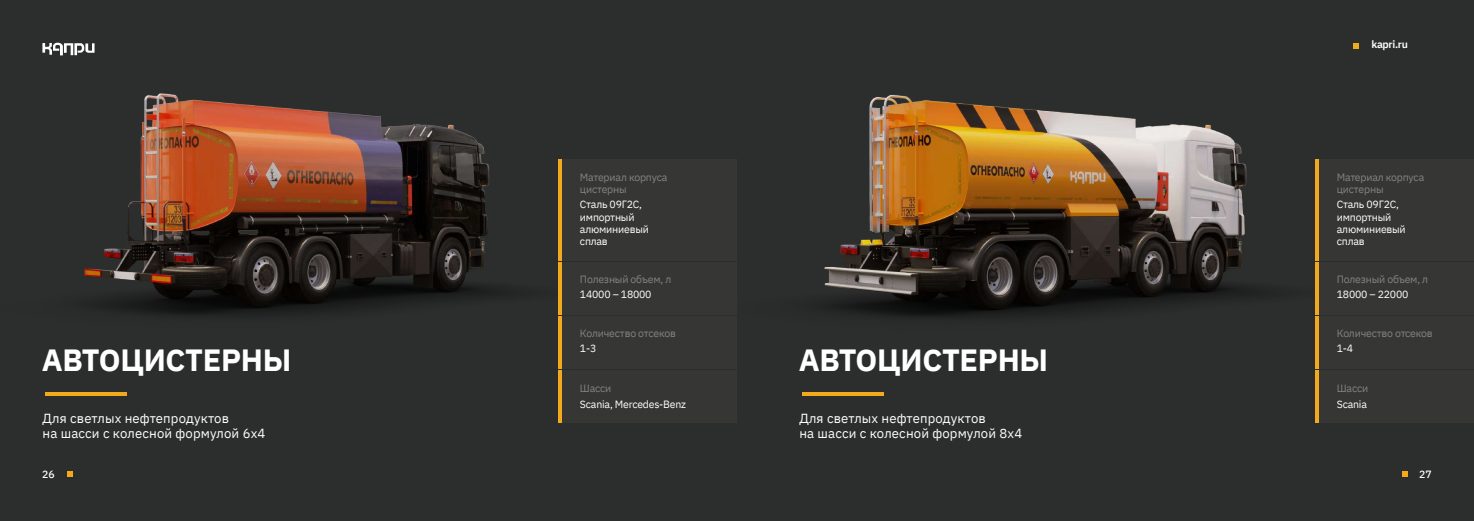
<style>
.page{position:relative;width:1474px;height:521px;background:#fff}
.page>*{position:absolute;margin:0;border:0;box-sizing:border-box;transform-origin:0 0}
.t1{font:700 30.62px "IBM Plex Sans";letter-spacing:-.01em;color:#fff}
.t2{font:13.12px/15.8px "IBM Plex Sans";letter-spacing:.01em;color:#fff}
.t3{font:10.5px/12.2px "IBM Plex Sans";letter-spacing:-.02em;color:#fff}
.t4{font:10.5px/12.2px "IBM Plex Sans";letter-spacing:-.02em;color:#828383}
.t5{font:600 10.5px "IBM Plex Sans";letter-spacing:-.03em;color:#fff}
.t6{font:500 10.5px "IBM Plex Sans";color:#fff}
</style>
<div class="page">
<div style="left:737px;top:0;width:736px;height:521px;background:#2c2d2d"></div>
<div style="left:0;top:0;width:737px;height:521px;background:#2c2d2d"></div>
<img style="left:56px;top:42px;width:506px;height:273px">
<hr style="left:45px;top:392px;width:81px;height:4px;background:#f2aa1c">
<svg style="left:67px;top:471px;width:5px;height:6px"></svg>
<svg style="left:42px;top:43px;width:52px;height:12px"></svg>
<div style="left:561px;top:370px;width:176px;height:52px;background:#363635"></div>
<div style="left:561px;top:316px;width:176px;height:52px;background:#363635"></div>
<div style="left:561px;top:262px;width:176px;height:53px;background:#363635"></div>
<div style="left:561px;top:159px;width:176px;height:101px;background:#363635"></div>
<hr style="left:558px;top:159px;width:3px;height:101px;background:#f2aa1c">
<hr style="left:558px;top:262px;width:3px;height:53px;background:#f2aa1c">
<hr style="left:558px;top:316px;width:3px;height:52px;background:#f2aa1c">
<hr style="left:558px;top:370px;width:3px;height:52px;background:#f2aa1c">
<img style="left:824px;top:95px;width:495px;height:223px">
<hr style="left:802px;top:392px;width:81px;height:4px;background:#f2aa1c">
<div style="left:1318px;top:370px;width:155px;height:52px;background:#363635"></div>
<div style="left:1318px;top:316px;width:155px;height:52px;background:#363635"></div>
<div style="left:1318px;top:262px;width:155px;height:53px;background:#363635"></div>
<div style="left:1318px;top:159px;width:155px;height:101px;background:#363635"></div>
<svg style="left:1314px;top:159px;width:4px;height:101px"></svg>
<svg style="left:1314px;top:262px;width:4px;height:53px"></svg>
<svg style="left:1314px;top:316px;width:4px;height:52px"></svg>
<svg style="left:1315px;top:370px;width:3px;height:52px"></svg>
<svg style="left:1402px;top:471px;width:5px;height:6px"></svg>
<svg style="left:1353px;top:43px;width:5px;height:5px"></svg>
<h1 class="t1" style="left:42px;top:336px;width:251px">АВТОЦИСТЕРНЫ</h1>
<p class="t2" style="left:43px;top:409px;width:224px">Для светлых нефтепродуктов<br>на шасси с колесной формулой 6х4</p>
<p class="t6" style="left:42px;top:466px;width:14px">26</p>
<p class="t4" style="left:580px;top:170px;width:89px">Материал корпуса цистерны</p>
<p class="t3" style="left:580px;top:198px;width:70px">Сталь 09Г2С, импортный алюминиевый сплав</p>
<p class="t4" style="left:580px;top:272px;width:93px">Полезный объем, л</p>
<p class="t3" style="left:580px;top:287px;width:73px">14000 – 18000</p>
<p class="t4" style="left:580px;top:326px;width:97px">Количество отсеков</p>
<p class="t3" style="left:580px;top:341px;width:18px">1-3</p>
<p class="t4" style="left:580px;top:381px;width:33px">Шасси</p>
<p class="t3" style="left:580px;top:397px;width:108px">Scania, Mercedes-Benz</p>
<h1 class="t1" style="left:798px;top:336px;width:251px">АВТОЦИСТЕРНЫ</h1>
<p class="t2" style="left:799px;top:409px;width:224px">Для светлых нефтепродуктов<br>на шасси с колесной формулой 8x4</p>
<p class="t5" style="left:1371px;top:36px;width:38px">kapri.ru</p>
<p class="t4" style="left:1336px;top:170px;width:89px">Материал корпуса цистерны</p>
<p class="t3" style="left:1336px;top:198px;width:70px">Сталь 09Г2С, импортный алюминиевый сплав</p>
<p class="t4" style="left:1336px;top:272px;width:93px">Полезный объем, л</p>
<p class="t3" style="left:1336px;top:287px;width:73px">18000 – 22000</p>
<p class="t4" style="left:1336px;top:326px;width:97px">Количество отсеков</p>
<p class="t3" style="left:1336px;top:341px;width:18px">1-4</p>
<p class="t4" style="left:1336px;top:381px;width:33px">Шасси</p>
<p class="t3" style="left:1336px;top:397px;width:32px">Scania</p>
<p class="t6" style="left:1418px;top:466px;width:14px">27</p>
</div>
